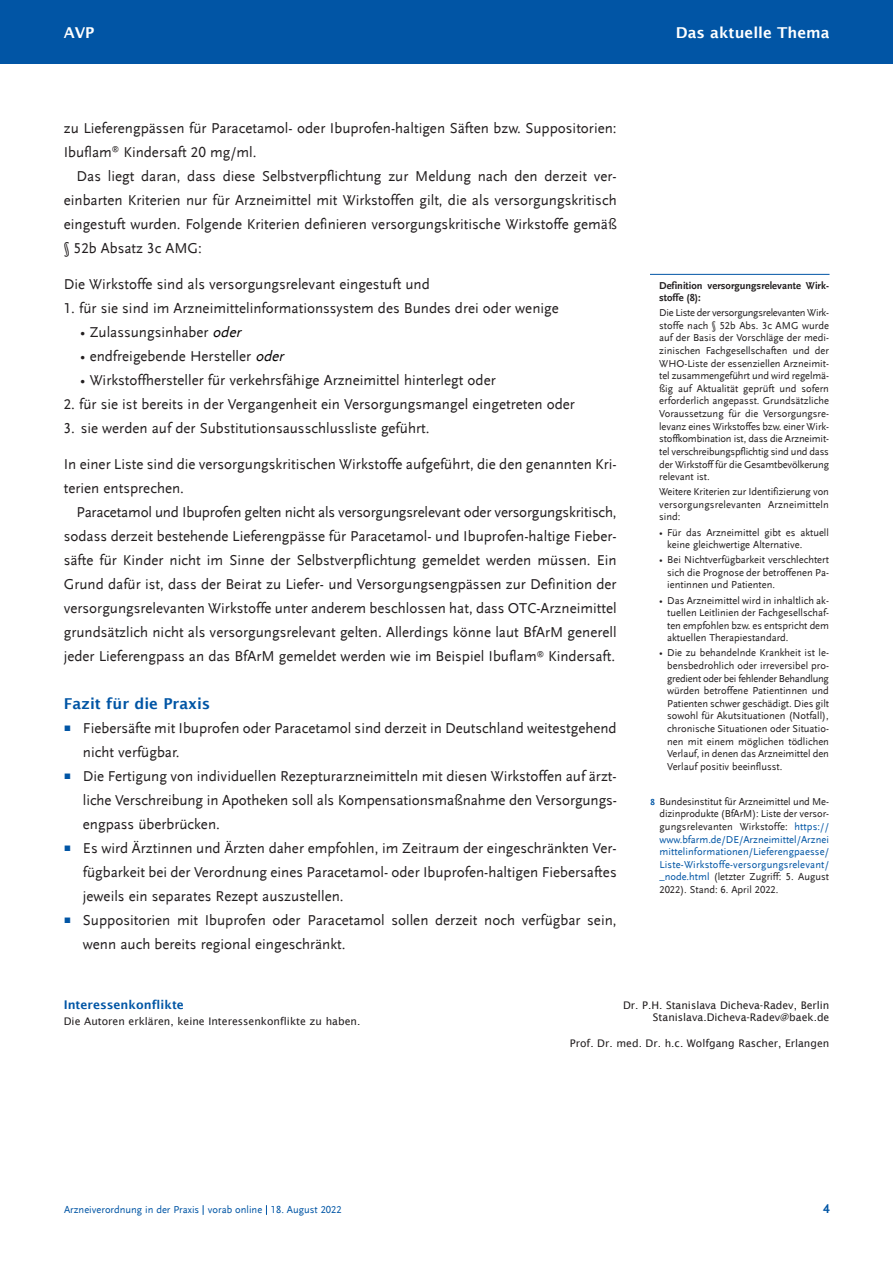
<style>
.page{position:relative;width:893px;height:1263px;background:#fff}
.page>*{position:absolute;margin:0;border:0;box-sizing:border-box;transform-origin:0 0}
.t1{font:15px/24px "Scala Sans LF";color:#231f20}
.t2{font:600 15px "Lucida Sans";color:#fff}
.t3{font:600 15px "Lucida Sans";color:#0155a5}
.t4{font:700 13.5px "Scala Sans LF";color:#0155a5}
.t5{font:600 12px "Lucida Sans";color:#0155a5}
.t6{font:10.5px/12.6px "Scala Sans LF";color:#231f20;text-align:justify}
.t7{font:10.5px/12.6px "Lucida Sans";color:#231f20;text-align:right}
.t8{font:10.5px "Scala Sans LF";color:#0155a5}
.t9{font:700 10.5px/12.6px "Scala Sans LF";color:#231f20}
.s1{font-style:italic;color:#080505}
.s2{font-family:"Scala Sans Expert";font-size:12px;color:#0155a5}
.s3{font-weight:700;font-size:9px;color:#0155a5}
.s4{color:#0155a5}
</style>
<div class="page">
<div style="left:0;top:0;width:892px;height:64px;background:#0155a5"></div>
<hr style="left:650px;top:274px;width:179px;height:1px;background:#0155a5">
<p class="t2" style="left:64px;top:24px;width:32px">AVP</p>
<p class="t2" style="left:676px;top:24px;width:155px">Das aktuelle Thema</p>
<p class="t1" style="left:64px;top:116px;width:554px">zu Lieferengpässen für Paracetamol- oder Ibuprofen-haltigen Säften bzw. Suppositorien:<br>Ibuflam<sup>®</sup> Kindersaft 20 mg/ml.</p>
<p class="t1" style="left:64px;top:164px;width:554px;text-align:justify;text-indent:13px">Das liegt daran, dass diese Selbstverpflichtung zur Meldung nach den derzeit ver - einbarten Kriterien nur für Arzneimittel mit Wirkstoffen gilt, die als versorgungskritisch eingestuft wurden. Folgende Kriterien definieren versorgungskritische Wirkstoffe gemäß § 52b Absatz 3c AMG:</p>
<p class="t1" style="left:64px;top:272px;width:367px">Die Wirkstoffe sind als versorgungsrelevant eingestuft und</p>
<p class="t1" style="left:64px;top:296px;width:497px">1. für sie sind im Arzneimittelinformationssystem des Bundes drei oder wenige</p>
<p class="t1" style="left:80px;top:320px;width:166px">• Zulassungsinhaber <span class="s1">oder</span></p>
<p class="t1" style="left:80px;top:344px;width:208px">• endfreigebende Hersteller <span class="s1">oder</span></p>
<p class="t1" style="left:80px;top:368px;width:417px">• Wirkstoffhersteller für verkehrsfähige Arzneimittel hinterlegt oder</p>
<p class="t1" style="left:64px;top:392px;width:513px">2. für sie ist bereits in der Vergangenheit ein Versorgungsmangel eingetreten oder</p>
<p class="t1" style="left:64px;top:416px;width:367px">3. sie werden auf der Substitutionsausschlussliste geführt.</p>
<p class="t1" style="left:64px;top:452px;width:554px">In einer Liste sind die versorgungskritischen Wirkstoffe aufgeführt, die den genannten Kri&shy;terien entsprechen.</p>
<p class="t1" style="left:64px;top:500px;width:554px;text-align:justify;text-indent:13px">Paracetamol und Ibuprofen gelten nicht als versorgungsrelevant oder versorgungskritisch, sodass derzeit bestehende Lieferengpässe für Paracetamol- und Ibuprofen-haltige Fieber&shy;säfte für Kinder nicht im Sinne der Selbstverpflichtung gemeldet werden müssen. Ein Grund dafür ist, dass der Beirat zu Liefer- und Versorgungsengpässen zur Definition der versorgungsrelevanten Wirkstoffe unter anderem beschlossen hat, dass OTC-Arzneimittel grundsätzlich nicht als versorgungsrelevant gelten. Allerdings könne laut BfArM generell jeder Lieferengpass an das BfArM gemeldet werden wie im Beispiel Ibuflam<sup>®</sup> Kindersaft.</p>
<p class="t3" style="left:64px;top:695px;width:148px">Fazit für die Praxis</p>
<p class="t1" style="left:64px;top:716px;width:554px"><span class="s2">r</span> Fiebersäfte mit Ibuprofen oder Paracetamol sind derzeit in Deutschland weitestgehend</p>
<p class="t1" style="left:83px;top:740px;width:98px">nicht verfügbar.</p>
<p class="t1" style="left:64px;top:764px;width:554px"><span class="s2">r</span> Die Fertigung von individuellen Rezepturarzneimitteln mit diesen Wirkstoffen auf ärzt-</p>
<p class="t1" style="left:83px;top:788px;width:536px">liche Verschreibung in Apotheken soll als Kompensationsmaßnahme den Versorgungs-</p>
<p class="t1" style="left:83px;top:812px;width:138px">engpass überbrücken.</p>
<p class="t1" style="left:64px;top:836px;width:554px"><span class="s2">r</span> Es wird Ärztinnen und Ärzten daher empfohlen, im Zeitraum der eingeschränkten Ver-</p>
<p class="t1" style="left:83px;top:860px;width:535px">fügbarkeit bei der Verordnung eines Paracetamol- oder Ibuprofen-haltigen Fiebersaftes</p>
<p class="t1" style="left:83px;top:884px;width:262px">jeweils ein separates Rezept auszustellen.</p>
<p class="t1" style="left:64px;top:908px;width:554px"><span class="s2">r</span> Suppositorien mit Ibuprofen oder Paracetamol sollen derzeit noch verfügbar sein,</p>
<p class="t1" style="left:83px;top:932px;width:264px">wenn auch bereits regional eingeschränkt.</p>
<p class="t9" style="left:659px;top:279px;width:171px">Definition versorgungsrelevante Wirk&shy;stoffe (8):</p>
<p class="t6" style="left:659px;top:307px;width:171px">Die Liste der versorgungsrelevanten Wirk&shy;stoffe nach § 52b Abs. 3c AMG wurde auf der Basis der Vorschläge der medi&shy;zinischen Fachgesellschaften und der WHO-Liste der essenziellen Arzneimit&shy;tel zusammengeführt und wird regelmä&shy;ßig auf Aktualität geprüft und sofern erforderlich angepasst. Grundsätzliche Voraussetzung für die Versorgungsre&shy;levanz eines Wirkstoffes bzw. einer Wirk&shy;stoffkombination ist, dass die Arzneimit&shy;tel verschreibungspflichtig sind und dass der Wirkstoff für die Gesamtbevölkerung relevant ist.</p>
<p class="t6" style="left:659px;top:486px;width:171px">Weitere Kriterien zur Identifizierung von versorgungsrelevanten Arzneimitteln sind:</p>
<p class="t6" style="left:667px;top:526px;width:163px;text-indent:-8px">• Für das Arzneimittel gibt es aktuell keine gleichwertige Alternative.</p>
<p class="t6" style="left:667px;top:554px;width:163px;text-indent:-8px">• Bei Nichtverfügbarkeit verschlechtert sich die Prognose der betroffenen Pa&shy;ientinnen und Patienten.</p>
<p class="t6" style="left:667px;top:594px;width:163px;text-indent:-8px">• Das Arzneimittel wird in inhaltlich ak&shy;tuellen Leitlinien der Fachgesellschaf&shy;ten empfohlen bzw. es entspricht dem aktuellen Therapiestandard.</p>
<p class="t6" style="left:667px;top:647px;width:163px;text-indent:-8px">• Die zu behandelnde Krankheit ist le&shy;bensbedrohlich oder irreversibel pro&shy;gredient oder bei fehlender Behandlung würden betroffene Patientinnen und Patienten schwer geschädigt. Dies gilt sowohl für Akutsituationen (Notfall), chronische Situationen oder Situatio&shy;nen mit einem möglichen tödlichen Verlauf, in denen das Arzneimittel den Verlauf positiv beeinflusst.</p>
<p class="t6" style="left:659px;top:795px;width:171px;text-indent:-9px"><span class="s3">8</span> Bundesinstitut für Arzneimittel und Me&shy;dizinprodukte (BfArM): Liste der versor&shy;gungsrelevanten Wirkstoffe: <span class="s4">https:// www.bfarm.de/DE/Arzneimittel/Arznei mittelinformationen/Lieferengpaesse/ Liste-Wirkstoffe-versorgungsrelevant/ _node.html</span> (letzter Zugriff: 5. August 2022). Stand: 6. April 2022.</p>
<p class="t5" style="left:64px;top:997px;width:122px">Interessenkonflikte</p>
<p class="t7" style="left:64px;top:1015px;width:298px">Die Autoren erklären, keine Interessenkonflikte zu haben.</p>
<p class="t7" style="left:623px;top:998px;width:208px">Dr. P.H. Stanislava Dicheva-Radev, Berlin<br>Stanislava.Dicheva-Radev@baek.de</p>
<p class="t7" style="left:570px;top:1036px;width:261px">Prof. Dr. med. Dr. h.c. Wolfgang Rascher, Erlangen</p>
<p class="t8" style="left:64px;top:1204px;width:279px">Arzneiverordnung in der Praxis vorab online 18. August 2022</p>
<p class="t4" style="left:823px;top:1201px;width:8px">4</p>
</div>
